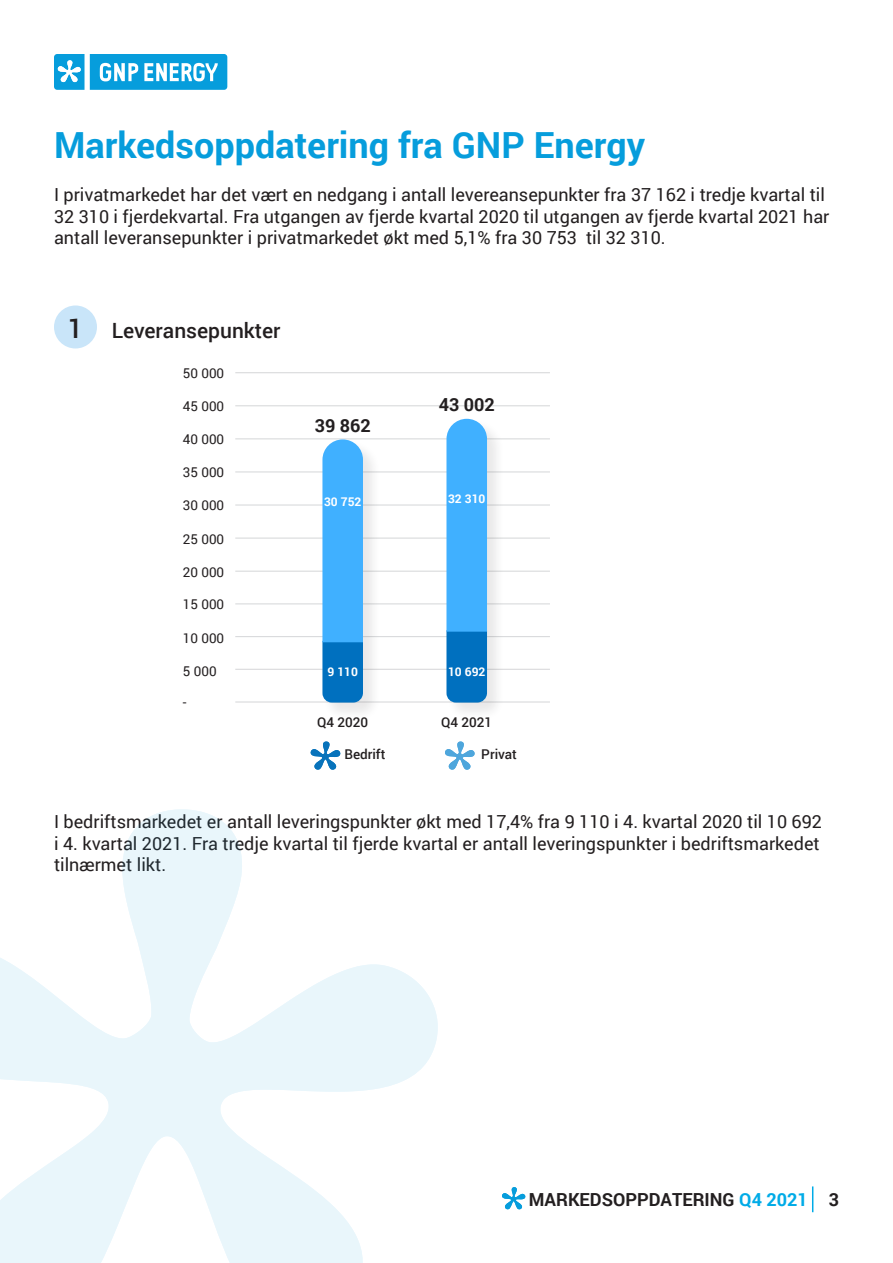
<style>
.page{position:relative;width:893px;height:1263px;background:#fff}
.page>*{position:absolute;margin:0;border:0;box-sizing:border-box;transform-origin:0 0}
.t1{font:700 36px "Roboto";color:#069ddc}
.t2{font:500 27px "Roboto";color:#231f20}
.t3{font:500 21px "Roboto";color:#231f20}
.t4{font:18px/21.6px "Roboto";color:#231f20}
.t5{font:700 18px "Roboto";color:#231f20}
.t6{font:13.5px "Roboto";color:#231f20}
.t7{font:500 13.5px "Roboto";color:#231f20}
.t8{font:700 12px "Roboto";color:#fff}
.s1{color:#00abe7}
</style>
<div class="page">
<hr style="left:235px;top:372px;width:315px;height:1px;background:#d9dadc">
<hr style="left:235px;top:405px;width:315px;height:1px;background:#d9dadc">
<hr style="left:235px;top:438px;width:315px;height:1px;background:#d9dadc">
<hr style="left:235px;top:471px;width:315px;height:1px;background:#d9dadc">
<hr style="left:235px;top:504px;width:315px;height:2px;background:#d9dadc">
<hr style="left:235px;top:537px;width:315px;height:2px;background:#d9dadc">
<hr style="left:235px;top:571px;width:315px;height:1px;background:#d9dadc">
<hr style="left:235px;top:603px;width:315px;height:1px;background:#d9dadc">
<hr style="left:235px;top:636px;width:315px;height:1px;background:#d9dadc">
<hr style="left:235px;top:669px;width:315px;height:1px;background:#d9dadc">
<hr style="left:235px;top:701px;width:315px;height:1px;background:#d9dadc">
<svg style="left:54px;top:54px;width:173px;height:36px"></svg>
<img style="left:58px;top:60px;width:23px;height:22px">
<img style="left:502px;top:1187px;width:23px;height:22px">
<svg style="left:812px;top:1186px;width:1px;height:26px"></svg>
<div style="left:322px;top:439px;width:59px;height:282px;background:#f5f5f5"></div>
<svg style="left:322px;top:439px;width:41px;height:263px;background:#37a4f0"></svg>
<div style="left:447px;top:419px;width:58px;height:302px;background:#231f20;opacity:.1"></div>
<svg style="left:446px;top:419px;width:41px;height:283px;background:#36a2ef"></svg>
<div style="left:54px;top:305px;width:43px;height:43px;background:#c9e5f9;border-radius:50%"></div>
<img style="left:311px;top:741px;width:29px;height:29px">
<img style="left:445px;top:741px;width:30px;height:29px">
<p class="t1" style="left:54px;top:119px;width:593px">Markedsoppdatering fra GNP Energy</p>
<p class="t4" style="left:54px;top:183px;width:777px">I privatmarkedet har det vært en nedgang i antall levereansepunkter fra 37 162 i tredje kvartal til<br>32 310 i fjerdekvartal. Fra utgangen av fjerde kvartal 2020 til utgangen av fjerde kvartal 2021 har antall leveransepunkter i privatmarkedet økt med 5,1% fra 30 753 til 32 310.</p>
<p class="t2" style="left:68px;top:309px;width:17px">1</p>
<p class="t3" style="left:112px;top:316px;width:170px">Leveransepunkter</p>
<p class="t6" style="left:183px;top:364px;width:43px">50 000</p>
<p class="t6" style="left:183px;top:397px;width:43px">45 000</p>
<p class="t6" style="left:183px;top:430px;width:43px">40 000</p>
<p class="t6" style="left:183px;top:463px;width:43px">35 000</p>
<p class="t6" style="left:183px;top:496px;width:43px">30 000</p>
<p class="t6" style="left:183px;top:529px;width:43px">25 000</p>
<p class="t6" style="left:183px;top:562px;width:43px">20 000</p>
<p class="t6" style="left:183px;top:595px;width:43px">15 000</p>
<p class="t6" style="left:183px;top:629px;width:43px">10 000</p>
<p class="t6" style="left:183px;top:661px;width:35px">5 000</p>
<p class="t6" style="left:183px;top:693px;width:5px">-</p>
<p class="t5" style="left:315px;top:413px;width:58px">39 862</p>
<p class="t8" style="left:324px;top:493px;width:39px">30 752</p>
<p class="t8" style="left:327px;top:663px;width:32px">9 110</p>
<p class="t5" style="left:439px;top:392px;width:58px">43 002</p>
<p class="t8" style="left:448px;top:490px;width:39px">32 310</p>
<p class="t8" style="left:448px;top:663px;width:39px">10 692</p>
<p class="t7" style="left:317px;top:712px;width:53px">Q4 2020</p>
<p class="t7" style="left:344px;top:745px;width:43px">Bedrift</p>
<p class="t7" style="left:481px;top:745px;width:37px">Privat</p>
<p class="t7" style="left:441px;top:712px;width:53px">Q4 2021</p>
<p class="t4" style="left:54px;top:810px;width:769px">I bedriftsmarkedet er antall leveringspunkter økt med 17,4% fra 9 110 i 4. kvartal 2020 til 10 692 i 4. kvartal 2021. Fra tredje kvartal til fjerde kvartal er antall leveringspunkter i bedriftsmarkedet tilnærmet likt.</p>
<p class="t5" style="left:529px;top:1187px;width:280px">MARKEDSOPPDATERING <span class="s1">Q4 2021</span></p>
<p class="t5" style="left:829px;top:1187px;width:12px">3</p>
</div>
